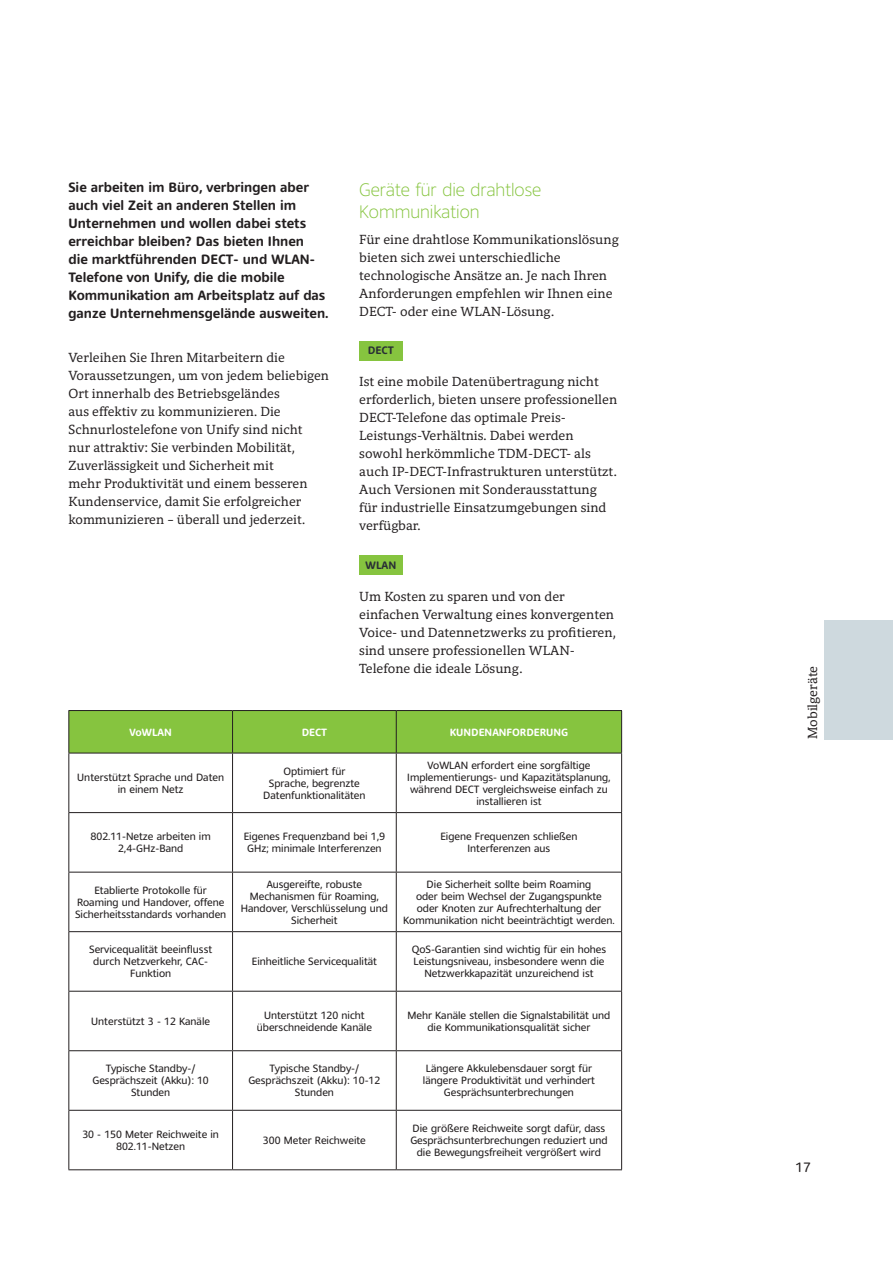
<style>
.page{position:relative;width:893px;height:1263px;background:#fff}
.page>*{position:absolute;margin:0;border:0;box-sizing:border-box;transform-origin:0 0}
.t1{font:300 18px/22.5px "Harmony Sans";color:#86c43f}
.t2{font:13.5px/18px "Harmony Serif";color:#231f20}
.t3{font:700 13.5px/18px "Harmony Sans";color:#231f20}
.t4{font:13.5px "Harmony Sans";color:#231f20}
.t5{font:700 10.8px "Harmony Sans";color:#292f35}
.t6{font:10.5px/12px "Harmony Sans";color:#231f20;text-align:center}
.t7{font:700 10.5px "Harmony Sans";color:#fff}
</style>
<div class="page">
<div style="left:359px;top:341px;width:44px;height:19px;background:#86c43f"></div>
<div style="left:359px;top:555px;width:44px;height:19px;background:#86c43f"></div>
<div style="left:824px;top:620px;width:69px;height:119px;background:#ced9de"></div>
<div style="left:69px;top:711px;width:552px;height:42px;background:#86c43f"></div>
<svg style="left:69px;top:754px;width:552px;height:415px"></svg>
<hr style="left:232px;top:711px;width:1px;height:42px;background:#231f20">
<hr style="left:396px;top:711px;width:1px;height:42px;background:#231f20">
<hr style="left:621px;top:711px;width:1px;height:42px;background:#231f20">
<hr style="left:232px;top:753px;width:1px;height:59px;background:#231f20">
<hr style="left:396px;top:753px;width:1px;height:59px;background:#231f20">
<hr style="left:621px;top:753px;width:1px;height:59px;background:#231f20">
<hr style="left:232px;top:813px;width:1px;height:59px;background:#231f20">
<hr style="left:396px;top:813px;width:1px;height:59px;background:#231f20">
<hr style="left:621px;top:813px;width:1px;height:59px;background:#231f20">
<hr style="left:232px;top:872px;width:1px;height:59px;background:#231f20">
<hr style="left:396px;top:872px;width:1px;height:59px;background:#231f20">
<hr style="left:621px;top:872px;width:1px;height:59px;background:#231f20">
<hr style="left:232px;top:932px;width:1px;height:59px;background:#231f20">
<hr style="left:396px;top:932px;width:1px;height:59px;background:#231f20">
<hr style="left:621px;top:932px;width:1px;height:59px;background:#231f20">
<hr style="left:232px;top:991px;width:1px;height:59px;background:#231f20">
<hr style="left:396px;top:991px;width:1px;height:59px;background:#231f20">
<hr style="left:621px;top:991px;width:1px;height:59px;background:#231f20">
<hr style="left:232px;top:1051px;width:1px;height:59px;background:#231f20">
<hr style="left:396px;top:1051px;width:1px;height:59px;background:#231f20">
<hr style="left:621px;top:1051px;width:1px;height:59px;background:#231f20">
<hr style="left:232px;top:1111px;width:1px;height:58px;background:#231f20">
<hr style="left:396px;top:1111px;width:1px;height:58px;background:#231f20">
<hr style="left:621px;top:1111px;width:1px;height:58px;background:#231f20">
<hr style="left:68px;top:710px;width:165px;height:1px;background:#231f20">
<hr style="left:68px;top:711px;width:1px;height:42px;background:#231f20">
<hr style="left:233px;top:710px;width:163px;height:1px;background:#231f20">
<hr style="left:396px;top:710px;width:226px;height:1px;background:#231f20">
<hr style="left:68px;top:753px;width:165px;height:1px;background:#231f20">
<hr style="left:68px;top:753px;width:1px;height:59px;background:#231f20">
<hr style="left:233px;top:753px;width:163px;height:1px;background:#231f20">
<hr style="left:396px;top:753px;width:226px;height:1px;background:#231f20">
<hr style="left:68px;top:812px;width:165px;height:1px;background:#231f20">
<hr style="left:68px;top:813px;width:1px;height:59px;background:#231f20">
<hr style="left:233px;top:812px;width:163px;height:1px;background:#231f20">
<hr style="left:396px;top:812px;width:226px;height:1px;background:#231f20">
<hr style="left:68px;top:872px;width:165px;height:1px;background:#231f20">
<hr style="left:68px;top:872px;width:1px;height:59px;background:#231f20">
<hr style="left:233px;top:872px;width:163px;height:1px;background:#231f20">
<hr style="left:396px;top:872px;width:226px;height:1px;background:#231f20">
<hr style="left:68px;top:931px;width:165px;height:1px;background:#231f20">
<hr style="left:68px;top:932px;width:1px;height:59px;background:#231f20">
<hr style="left:233px;top:931px;width:163px;height:1px;background:#231f20">
<hr style="left:396px;top:931px;width:226px;height:1px;background:#231f20">
<hr style="left:68px;top:991px;width:165px;height:1px;background:#231f20">
<hr style="left:68px;top:991px;width:1px;height:59px;background:#231f20">
<hr style="left:233px;top:991px;width:163px;height:1px;background:#231f20">
<hr style="left:396px;top:991px;width:226px;height:1px;background:#231f20">
<hr style="left:68px;top:1050px;width:165px;height:1px;background:#231f20">
<hr style="left:68px;top:1051px;width:1px;height:59px;background:#231f20">
<hr style="left:233px;top:1050px;width:163px;height:1px;background:#231f20">
<hr style="left:396px;top:1050px;width:226px;height:1px;background:#231f20">
<hr style="left:68px;top:1110px;width:165px;height:1px;background:#231f20">
<hr style="left:68px;top:1111px;width:1px;height:58px;background:#231f20">
<hr style="left:233px;top:1110px;width:163px;height:1px;background:#231f20">
<hr style="left:396px;top:1110px;width:226px;height:1px;background:#231f20">
<hr style="left:68px;top:1169px;width:165px;height:1px;background:#231f20">
<hr style="left:233px;top:1169px;width:163px;height:1px;background:#231f20">
<hr style="left:396px;top:1169px;width:226px;height:1px;background:#231f20">
<p class="t3" style="left:68px;top:178px;width:262px">Sie arbeiten im Büro, verbringen aber auch viel Zeit an anderen Stellen im Unternehmen und wollen dabei stets erreichbar bleiben? Das bieten Ihnen<br>die marktführenden DECT- und WLAN-Telefone von Unify, die die mobile Kommunikation am Arbeitsplatz auf das ganze Unternehmensgelände ausweiten.</p>
<p class="t2" style="left:68px;top:349px;width:262px">Verleihen Sie Ihren Mitarbeitern die Voraussetzungen, um von jedem beliebigen Ort innerhalb des Betriebsgeländes<br>aus effektiv zu kommunizieren. Die Schnurlostelefone von Unify sind nicht<br>nur attraktiv: Sie verbinden Mobilität, Zuverlässigkeit und Sicherheit mit<br>mehr Produktivität und einem besseren Kundenservice, damit Sie erfolgreicher kommunizieren – überall und jederzeit.</p>
<h1 class="t1" style="left:359px;top:178px;width:183px">Geräte für die drahtlose<br>Kommunikation</h1>
<p class="t2" style="left:359px;top:231px;width:261px">Für eine drahtlose Kommunikationslösung bieten sich zwei unterschiedliche technologische Ansätze an. Je nach Ihren Anforderungen empfehlen wir Ihnen eine DECT- oder eine WLAN-Lösung.</p>
<p class="t5" style="left:368px;top:344px;width:28px">DECT</p>
<p class="t2" style="left:359px;top:373px;width:259px">Ist eine mobile Datenübertragung nicht erforderlich, bieten unsere professionellen DECT-Telefone das optimale Preis-Leistungs-Verhältnis. Dabei werden sowohl herkömmliche TDM-DECT- als auch IP-DECT-Infrastrukturen unterstützt.<br>Auch Versionen mit Sonderausstattung für industrielle Einsatzumgebungen sind verfügbar.</p>
<p class="t5" style="left:366px;top:558px;width:32px">WLAN</p>
<p class="t2" style="left:359px;top:587px;width:258px">Um Kosten zu sparen und von der einfachen Verwaltung eines konvergenten Voice- und Datennetzwerks zu profitieren, sind unsere professionellen WLAN-Telefone die ideale Lösung.</p>
<p class="t7" style="left:130px;top:725px;width:44px">VoWLAN</p>
<p class="t7" style="left:302px;top:725px;width:27px">DECT</p>
<p class="t7" style="left:450px;top:725px;width:120px">KUNDENANFORDERUNG</p>
<p class="t6" style="left:77px;top:771px;width:148px">Unterstützt Sprache und Daten in einem Netz</p>
<p class="t6" style="left:263px;top:765px;width:104px">Optimiert für<br>Sprache, begrenzte<br>Datenfunktionalitäten</p>
<p class="t6" style="left:407px;top:759px;width:205px">VoWLAN erfordert eine sorgfältige Implementierungs- und Kapazitätsplanung, während DECT vergleichsweise einfach zu installieren ist</p>
<p class="t6" style="left:91px;top:830px;width:122px">802.11-Netze arbeiten im<br>2,4-GHz-Band</p>
<p class="t6" style="left:244px;top:830px;width:143px">Eigenes Frequenzband bei 1,9<br>GHz; minimale Interferenzen</p>
<p class="t6" style="left:440px;top:830px;width:139px">Eigene Frequenzen schließen<br>Interferenzen aus</p>
<p class="t6" style="left:75px;top:884px;width:153px">Etablierte Protokolle für<br>Roaming und Handover, offene<br>Sicherheitsstandards vorhanden</p>
<p class="t6" style="left:241px;top:878px;width:149px">Ausgereifte, robuste<br>Mechanismen für Roaming,<br>Handover, Verschlüsselung und<br>Sicherheit</p>
<p class="t6" style="left:403px;top:878px;width:213px">Die Sicherheit sollte beim Roaming<br>oder beim Wechsel der Zugangspunkte<br>oder Knoten zur Aufrechterhaltung der Kommunikation nicht beeinträchtigt werden.</p>
<p class="t6" style="left:89px;top:943px;width:124px">Servicequalität beeinflusst durch Netzverkehr, CAC-<br>Funktion</p>
<p class="t6" style="left:412px;top:943px;width:196px">QoS-Garantien sind wichtig für ein hohes<br>Leistungsniveau, insbesondere wenn die<br>Netzwerkkapazität unzureichend ist</p>
<p class="t6" style="left:252px;top:955px;width:127px">Einheitliche Servicequalität</p>
<p class="t6" style="left:91px;top:1015px;width:120px">Unterstützt 3 - 12 Kanäle</p>
<p class="t6" style="left:257px;top:1009px;width:117px">Unterstützt 120 nicht überschneidende Kanäle</p>
<p class="t6" style="left:407px;top:1009px;width:205px">Mehr Kanäle stellen die Signalstabilität und die Kommunikationsqualität sicher</p>
<p class="t6" style="left:93px;top:1062px;width:118px">Typische Standby-/<br>Gesprächszeit (Akku): 10<br>Stunden</p>
<p class="t6" style="left:248px;top:1062px;width:134px">Typische Standby-/<br>Gesprächszeit (Akku): 10-12<br>Stunden</p>
<p class="t6" style="left:423px;top:1062px;width:174px">Längere Akkulebensdauer sorgt für längere Produktivität und verhindert<br>Gesprächsunterbrechungen</p>
<p class="t6" style="left:82px;top:1128px;width:138px">30 - 150 Meter Reichweite in<br>802.11-Netzen</p>
<p class="t6" style="left:263px;top:1134px;width:104px">300 Meter Reichweite</p>
<p class="t6" style="left:410px;top:1122px;width:199px">Die größere Reichweite sorgt dafür, dass<br>Gesprächsunterbrechungen reduziert und die Bewegungsfreiheit vergrößert wird</p>
<p class="t2" style="left:804px;top:739px;width:75px;rotate:-90deg">Mobilgeräte</p>
<p class="t4" style="left:795px;top:1158px;width:17px">17</p>
</div>
